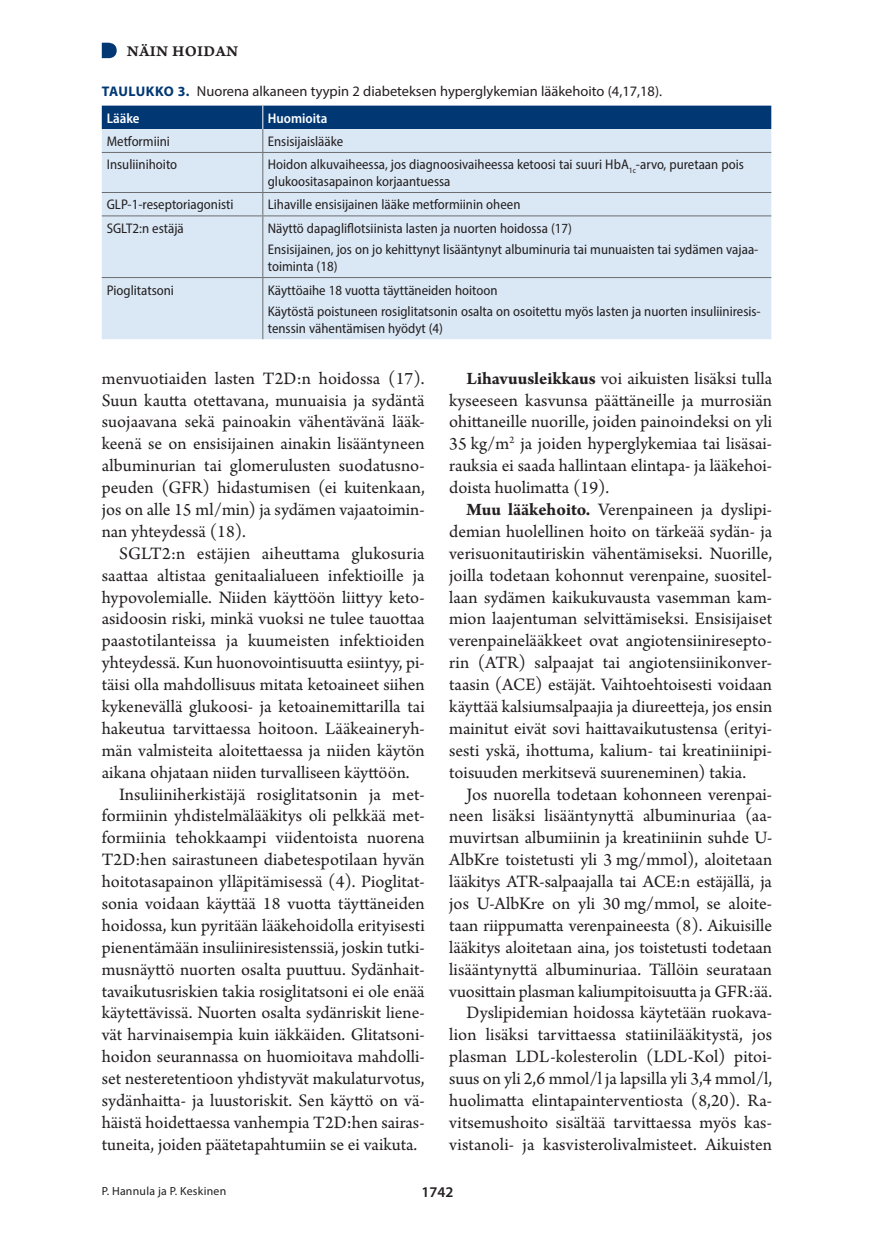
<style>
.page{position:relative;width:874px;height:1241px;background:#fff}
.page>*{position:absolute;margin:0;border:0;box-sizing:border-box;transform-origin:0 0}
.t1{font:18.38px/21.9px "Arno Pro";color:#231f20;text-align:justify}
.vinj{font:15.75px "Arno Pro Smbd Caption";letter-spacing:.02em;color:#231f20}
.t2{font:600 14.88px "Myriad Pro";color:#231f20}
.kt{font:14.35px "Myriad Pro";color:#231f20}
.t{font:semi-condensed 14px/16.6px "Myriad Pro";color:#231f20}
.t_pl{font:600 semi-condensed 14px "Myriad Pro";color:#fff}
.Ala{font:11.9px "Myriad Pro";letter-spacing:.02em;color:#231f20}
.s1{font-weight:700;font-size:14px;color:#013874}
.s2{font-weight:700}
</style>
<div class="page">
<div style="left:102px;top:153px;width:669px;height:186px;background:#dae7f5"></div>
<svg style="left:102px;top:106px;width:669px;height:46px;background:#6d8fb4"></svg>
<hr style="left:262px;top:153px;width:1px;height:39px;background:#6c6d70">
<hr style="left:102px;top:192px;width:161px;height:1px;background:#6c6d70">
<hr style="left:263px;top:192px;width:508px;height:1px;background:#6c6d70">
<svg style="left:262px;top:193px;width:1px;height:22px"></svg>
<hr style="left:102px;top:215px;width:161px;height:1px;background:#6c6d70">
<hr style="left:263px;top:215px;width:508px;height:1px;background:#6c6d70">
<hr style="left:262px;top:216px;width:1px;height:61px;background:#6c6d70">
<hr style="left:102px;top:277px;width:161px;height:1px;background:#6c6d70">
<hr style="left:263px;top:277px;width:508px;height:1px;background:#6c6d70">
<hr style="left:262px;top:278px;width:1px;height:61px;background:#6c6d70">
<hr style="left:102px;top:152px;width:161px;height:1px;background:#6c6d70">
<hr style="left:263px;top:152px;width:508px;height:1px;background:#6c6d70">
<svg style="left:102px;top:43px;width:15px;height:15px"></svg>
<p class="vinj" style="left:127px;top:41px;width:113px">NÄIN HOIDAN</p>
<p class="kt" style="left:102px;top:82px;width:561px"><span class="s1">TAULUKKO 3.</span> Nuorena alkaneen tyypin 2 diabeteksen hyperglykemian lääkehoito (4,17,18).</p>
<p class="t_pl" style="left:107px;top:109px;width:34px">Lääke</p>
<p class="t_pl" style="left:268px;top:109px;width:61px">Huomioita</p>
<p class="t" style="left:107px;top:133px;width:65px">Metformiini</p>
<p class="t" style="left:268px;top:133px;width:77px">Ensisijaislääke</p>
<p class="t" style="left:107px;top:156px;width:72px">Insuliinihoito</p>
<p class="t" style="left:268px;top:156px;width:477px">Hoidon alkuvaiheessa, jos diagnoosivaiheessa ketoosi tai suuri HbA<sub>1c</sub>-arvo, puretaan pois glukoositasapainon korjaantuessa</p>
<p class="t" style="left:107px;top:196px;width:128px">GLP-1-reseptoriagonisti</p>
<p class="t" style="left:268px;top:196px;width:254px">Lihaville ensisijainen lääke metformiinin oheen</p>
<p class="t" style="left:107px;top:220px;width:78px">SGLT2:n estäjä</p>
<p class="t" style="left:268px;top:220px;width:305px">Näyttö dapagliflotsiinista lasten ja nuorten hoidossa (17)</p>
<p class="t" style="left:268px;top:241px;width:492px">Ensisijainen, jos on jo kehittynyt lisääntynyt albuminuria tai munuaisten tai sydämen vajaa&shy;toiminta (18)</p>
<p class="t" style="left:107px;top:281px;width:69px">Pioglitatsoni</p>
<p class="t" style="left:268px;top:281px;width:231px">Käyttöaihe 18 vuotta täyttäneiden hoitoon</p>
<p class="t" style="left:268px;top:303px;width:494px">Käytöstä poistuneen rosiglitatsonin osalta on osoitettu myös lasten ja nuorten insuliiniresis&shy;tenssin vähentämisen hyödyt (4)</p>
<p class="t1" style="left:102px;top:368px;width:324px">menvuotiaiden lasten T2D:n hoidossa (17).<br>Suun kautta otettavana, munuaisia ja sydäntä suojaavana sekä painoakin vähentävänä lääk&shy;keenä se on ensisijainen ainakin lisääntyneen albuminurian tai glomerulusten suodatusno&shy;peuden (GFR) hidastumisen (ei kuitenkaan, jos on alle 15 ml/min) ja sydämen vajaatoimin&shy;nan yhteydessä (18).</p>
<p class="t1" style="left:102px;top:543px;width:324px;text-indent:17px">SGLT2:n estäjien aiheuttama glukosuria saattaa altistaa genitaalialueen infektioille ja hypovolemialle. Niiden käyttöön liittyy keto&shy;asidoosin riski, minkä vuoksi ne tulee tauottaa paastotilanteissa ja kuumeisten infektioiden yhteydessä. Kun huonovointisuutta esiintyy, pi&shy;täisi olla mahdollisuus mitata ketoaineet siihen kykenevällä glukoosi- ja ketoainemittarilla tai hakeutua tarvittaessa hoitoon. Lääkeaineryh&shy;män valmisteita aloitettaessa ja niiden käytön aikana ohjataan niiden turvalliseen käyttöön.</p>
<p class="t1" style="left:102px;top:784px;width:324px;text-indent:17px">Insuliiniherkistäjä rosiglitatsonin ja met&shy;formiinin yhdistelmälääkitys oli pelkkää met&shy;formiinia tehokkaampi viidentoista nuorena T2D:hen sairastuneen diabetespotilaan hyvän hoitotasapainon ylläpitämisessä (4). Pioglitat&shy;sonia voidaan käyttää 18 vuotta täyttäneiden hoidossa, kun pyritään lääkehoidolla erityisesti pienentämään insuliiniresistenssiä, joskin tutki&shy;musnäyttö nuorten osalta puuttuu. Sydänhait&shy;tavaikutusriskien takia rosiglitatsoni ei ole enää käytettävissä. Nuorten osalta sydänriskit liene&shy;vät harvinaisempia kuin iäkkäiden. Glitatsoni&shy;hoidon seurannassa on huomioitava mahdolli&shy;set nesteretentioon yhdistyvät makulaturvotus, sydänhaitta- ja luustoriskit. Sen käyttö on vä&shy;häistä hoidettaessa vanhempia T2D:hen sairas&shy;tuneita, joiden päätetapahtumiin se ei vaikuta.</p>
<p class="t1" style="left:449px;top:368px;width:324px;text-indent:17px"><span class="s2">Lihavuusleikkaus</span> voi aikuisten lisäksi tulla kyseeseen kasvunsa päättäneille ja murrosiän ohittaneille nuorille, joiden painoindeksi on yli 35 kg/m<sup>2</sup> ja joiden hyperglykemiaa tai lisäsai&shy;rauksia ei saada hallintaan elintapa- ja lääkehoi&shy;doista huolimatta (19).</p>
<p class="t1" style="left:449px;top:499px;width:324px;text-indent:17px"><span class="s2">Muu lääkehoito.</span> Verenpaineen ja dyslipi&shy;demian huolellinen hoito on tärkeää sydän- ja verisuonitautiriskin vähentämiseksi. Nuorille, joilla todetaan kohonnut verenpaine, suositel&shy;laan sydämen kaikukuvausta vasemman kam&shy;mion laajentuman selvittämiseksi. Ensisijaiset verenpainelääkkeet ovat angiotensiiniresepto&shy;rin (ATR) salpaajat tai angiotensiinikonver&shy;taasin (ACE) estäjät. Vaihtoehtoisesti voidaan käyttää kalsiumsalpaajia ja diureetteja, jos ensin mainitut eivät sovi haittavaikutustensa (erityi&shy;sesti yskä, ihottuma, kalium- tai kreatiniinipi&shy;toisuuden merkitsevä suureneminen) takia.</p>
<p class="t1" style="left:449px;top:784px;width:324px;text-indent:17px">Jos nuorella todetaan kohonneen verenpai&shy;neen lisäksi lisääntynyttä albuminuriaa (aa&shy;muvirtsan albumiinin ja kreatiniinin suhde U-AlbKre toistetusti yli 3 mg/mmol), aloitetaan lääkitys ATR-salpaajalla tai ACE:n estäjällä, ja jos U-AlbKre on yli 30 mg/mmol, se aloite&shy;taan riippumatta verenpaineesta (8). Aikuisille lääkitys aloitetaan aina, jos toistetusti todetaan lisääntynyttä albuminuriaa. Tällöin seurataan vuosittain plasman kaliumpitoisuutta ja GFR:ää.</p>
<p class="t1" style="left:449px;top:1002px;width:324px;text-indent:17px">Dyslipidemian hoidossa käytetään ruokava&shy;lion lisäksi tarvittaessa statiinilääkitystä, jos plasman LDL-kolesterolin (LDL-Kol) pitoi&shy;suus on yli 2,6 mmol/l ja lapsilla yli 3,4 mmol/l, huolimatta elintapainterventiosta (8,20). Ra&shy;vitsemushoito sisältää tarvittaessa myös kas&shy;vistanoli- ja kasvisterolivalmisteet. Aikuisten</p>
<p class="Ala" style="left:102px;top:1183px;width:126px">P. Hannula ja P. Keskinen</p>
<p class="t2" style="left:421px;top:1182px;width:33px">1742</p>
</div>
